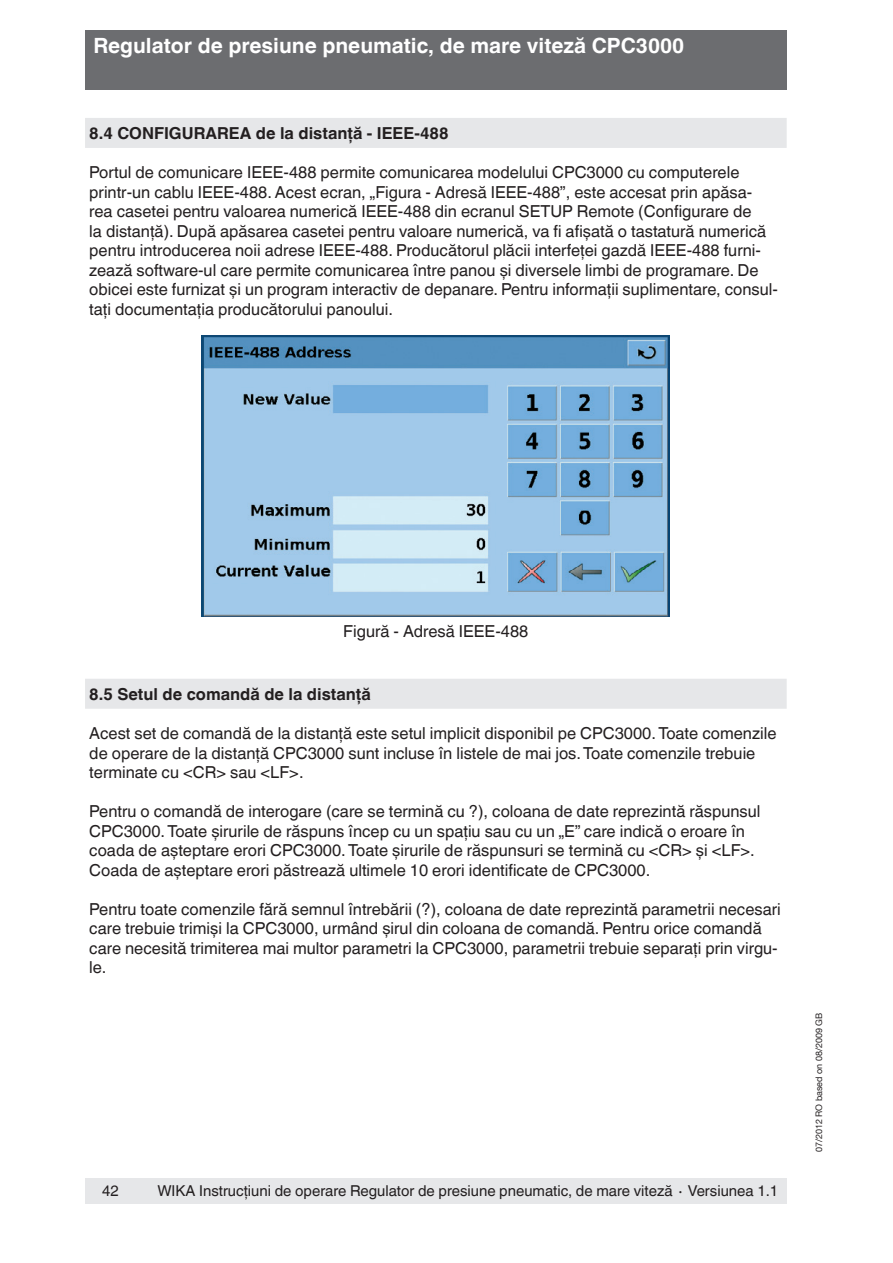
<style>
.page{position:relative;width:893px;height:1263px;background:#fff}
.page>*{position:absolute;margin:0;border:0;box-sizing:border-box;transform-origin:0 0}
.t1{font:700 21px "Helvetica World";color:#fff}
.t2{font:16.5px/19.5px "Helvetica World";color:#231f20}
.t3{font:700 16.5px "Helvetica World";color:#231f20}
.t4{font:15px "Helvetica World";color:#231f20}
.t5{font:9px "Helvetica Neue";color:#231f20}
</style>
<div class="page">
<div style="left:85px;top:1178px;width:702px;height:25px;background:#e6e7e9"></div>
<div style="left:85px;top:30px;width:702px;height:59px;background:#6c6d70"></div>
<div style="left:85px;top:118px;width:702px;height:30px;background:#e6e7e9"></div>
<div style="left:85px;top:679px;width:702px;height:30px;background:#e6e7e9"></div>
<img style="left:202px;top:336px;width:467px;height:281px">
<p class="t1" style="left:94px;top:34px;width:592px">Regulator de presiune pneumatic, de mare viteză CPC3000</p>
<p class="t3" style="left:89px;top:124px;width:361px">8.4 CONFIGURAREA de la distanţă - IEEE-488</p>
<p class="t2" style="left:89px;top:163px;width:690px">Portul de comunicare IEEE-488 permite comunicarea modelului CPC3000 cu computerele printr-un cablu IEEE-488. Acest ecran, „Figura - Adresă IEEE-488”, este accesat prin apăsa&shy;rea casetei pentru valoarea numerică IEEE-488 din ecranul SETUP Remote (Configurare de<br>la distanţă). După apăsarea casetei pentru valoare numerică, va fi afişată o tastatură numerică pentru introducerea noii adrese IEEE-488. Producătorul plăcii interfeţei gazdă IEEE-488 furni&shy;zează software-ul care permite comunicarea între panou şi diversele limbi de programare. De obicei este furnizat şi un program interactiv de depanare. Pentru informaţii suplimentare, consul&shy;taţi documentaţia producătorului panoului.</p>
<p class="t2" style="left:343px;top:622px;width:187px">Figură - Adresă IEEE-488</p>
<p class="t3" style="left:89px;top:685px;width:283px">8.5 Setul de comandă de la distanţă</p>
<p class="t2" style="left:89px;top:724px;width:689px">Acest set de comandă de la distanţă este setul implicit disponibil pe CPC3000. Toate comenzile de operare de la distanţă CPC3000 sunt incluse în listele de mai jos. Toate comenzile trebuie terminate cu &lt;CR&gt; sau &lt;LF&gt;.</p>
<p class="t2" style="left:89px;top:802px;width:673px">Pentru o comandă de interogare (care se termină cu ?), coloana de date reprezintă răspunsul CPC3000. Toate şirurile de răspuns încep cu un spaţiu sau cu un „E” care indică o eroare în coada de aşteptare erori CPC3000. Toate şirurile de răspunsuri se termină cu &lt;CR&gt; şi &lt;LF&gt;.<br>Coada de aşteptare erori păstrează ultimele 10 erori identificate de CPC3000.</p>
<p class="t2" style="left:89px;top:899px;width:693px">Pentru toate comenzile fără semnul întrebării (?), coloana de date reprezintă parametrii necesari care trebuie trimişi la CPC3000, urmând şirul din coloana de comandă. Pentru orice comandă care necesită trimiterea mai multor parametri la CPC3000, parametrii trebuie separaţi prin virgu&shy;le.</p>
<p class="t4" style="left:102px;top:1182px;width:18px">42</p>
<p class="t4" style="left:157px;top:1182px;width:622px">WIKA Instrucţiuni de operare Regulator de presiune pneumatic, de mare viteză ∙ Versiunea 1.1</p>
<p class="t5" style="left:813px;top:1152px;width:141px;rotate:-90deg">07/2012 RO based on 08/2009 GB</p>
</div>
